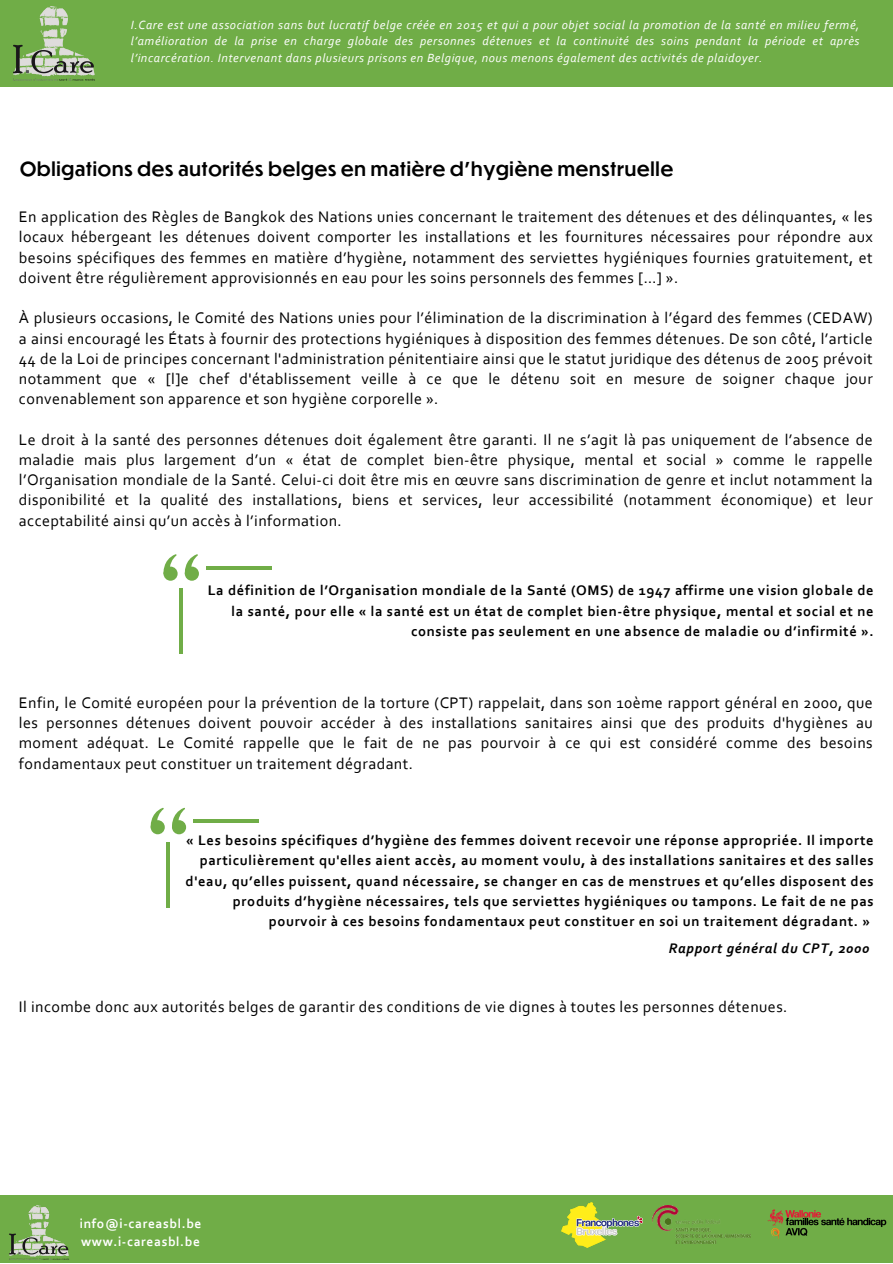
<style>
.page{position:relative;width:893px;height:1264px;background:#fff}
.page>*{position:absolute;margin:0;border:0;box-sizing:border-box;transform-origin:0 0}
.t1{font:500 18.75px "Dunbar Tall";letter-spacing:.045em;color:#000}
.t2{font:16.05px/20.2px "Corbel";letter-spacing:.025em;color:#000;text-align:justify}
.t3{font:700 14.55px/20.2px "Corbel";letter-spacing:.045em;color:#000;text-align:right}
.t4{font:italic 700 14.55px "Corbel";letter-spacing:.045em;color:#000}
.t5{font:700 13.5px "Corbel";letter-spacing:.05em;color:#fff}
.t6{font:italic 12.45px/16.6px "Corbel";letter-spacing:.045em;color:#fff;text-align:justify}
</style>
<div class="page">
<div style="left:0;top:0;width:892px;height:87px;background:#70ad47"></div>
<img style="left:13px;top:6px;width:82px;height:75px">
<div style="left:0;top:1194px;width:892px;height:68px;background:#70ad47"></div>
<img style="left:9px;top:1205px;width:60px;height:55px">
<img style="left:767px;top:1209px;width:120px;height:30px">
<img style="left:652px;top:1205px;width:98px;height:37px">
<img style="left:561px;top:1202px;width:81px;height:44px">
<div style="left:185px;top:566px;width:14px;height:14px;background:#70ad47;border-radius:50%"></div>
<svg style="left:184px;top:554px;width:14px;height:24px"></svg>
<div style="left:163px;top:566px;width:15px;height:14px;background:#70ad47;border-radius:50%"></div>
<svg style="left:163px;top:554px;width:14px;height:24px"></svg>
<hr style="left:179px;top:588px;width:4px;height:65px;background:#70ad47">
<hr style="left:206px;top:566px;width:66px;height:3px;background:#70ad47">
<div style="left:172px;top:820px;width:14px;height:14px;background:#70ad47;border-radius:50%"></div>
<svg style="left:172px;top:807px;width:13px;height:25px"></svg>
<div style="left:151px;top:820px;width:14px;height:14px;background:#70ad47;border-radius:50%"></div>
<svg style="left:150px;top:807px;width:14px;height:25px"></svg>
<hr style="left:167px;top:841px;width:3px;height:66px;background:#70ad47">
<hr style="left:194px;top:819px;width:65px;height:4px;background:#70ad47">
<p class="t6" style="left:131px;top:17px;width:730px">I.Care est une association sans but lucratif belge créée en 2015 et qui a pour objet social la promotion de la santé en milieu fermé, l’amélioration de la prise en charge globale des personnes détenues et la continuité des soins pendant la période et après l’incarcération. Intervenant dans plusieurs prisons en Belgique, nous menons également des activités de plaidoyer.</p>
<p class="t1" style="left:20px;top:156px;width:654px">Obligations des autorités belges en matière d’hygiène menstruelle</p>
<p class="t2" style="left:19px;top:208px;width:855px">En application des Règles de Bangkok des Nations unies concernant le traitement des détenues et des délinquantes, « les locaux hébergeant les détenues doivent comporter les installations et les fournitures nécessaires pour répondre aux besoins spécifiques des femmes en matière d’hygiène, notamment des serviettes hygiéniques fournies gratuitement, et doivent être régulièrement approvisionnés en eau pour les soins personnels des femmes […] ».</p>
<p class="t2" style="left:19px;top:309px;width:855px">À plusieurs occasions, le Comité des Nations unies pour l’élimination de la discrimination à l’égard des femmes (CEDAW) a ainsi encouragé les États à fournir des protections hygiéniques à disposition des femmes détenues. De son côté, l’article 44 de la Loi de principes concernant l'administration pénitentiaire ainsi que le statut juridique des détenus de 2005 prévoit notamment que « [l]e chef d'établissement veille à ce que le détenu soit en mesure de soigner chaque jour convenablement son apparence et son hygiène corporelle ».</p>
<p class="t2" style="left:19px;top:431px;width:855px">Le droit à la santé des personnes détenues doit également être garanti. Il ne s’agit là pas uniquement de l’absence de maladie mais plus largement d’un « état de complet bien-être physique, mental et social » comme le rappelle l’Organisation mondiale de la Santé. Celui-ci doit être mis en œuvre sans discrimination de genre et inclut notamment la disponibilité et la qualité des installations, biens et services, leur accessibilité (notamment économique) et leur acceptabilité ainsi qu’un accès à l’information.</p>
<p class="t3" style="left:208px;top:581px;width:667px">La définition de l’Organisation mondiale de la Santé (OMS) de 1947 affirme une vision globale de la santé, pour elle « la santé est un état de complet bien-être physique, mental et social et ne consiste pas seulement en une absence de maladie ou d’infirmité ».</p>
<p class="t2" style="left:19px;top:694px;width:855px">Enfin, le Comité européen pour la prévention de la torture (CPT) rappelait, dans son 10ème rapport général en 2000, que les personnes détenues doivent pouvoir accéder à des installations sanitaires ainsi que des produits d'hygiènes au moment adéquat. Le Comité rappelle que le fait de ne pas pourvoir à ce qui est considéré comme des besoins fondamentaux peut constituer un traitement dégradant.</p>
<p class="t3" style="left:185px;top:831px;width:689px">« Les besoins spécifiques d’hygiène des femmes doivent recevoir une réponse appropriée. Il importe particulièrement qu'elles aient accès, au moment voulu, à des installations sanitaires et des salles d'eau, qu’elles puissent, quand nécessaire, se changer en cas de menstrues et qu’elles disposent des produits d’hygiène nécessaires, tels que serviettes hygiéniques ou tampons. Le fait de ne pas pourvoir à ces besoins fondamentaux peut constituer en soi un traitement dégradant. »</p>
<p class="t4" style="left:668px;top:941px;width:202px">Rapport général du CPT, 2000</p>
<p class="t2" style="left:19px;top:997px;width:770px">Il incombe donc aux autorités belges de garantir des conditions de vie dignes à toutes les personnes détenues.</p>
<p class="t5" style="left:80px;top:1218px;width:123px">info@i-careasbl.be</p>
<p class="t5" style="left:81px;top:1236px;width:120px">www.i-careasbl.be</p>
</div>
